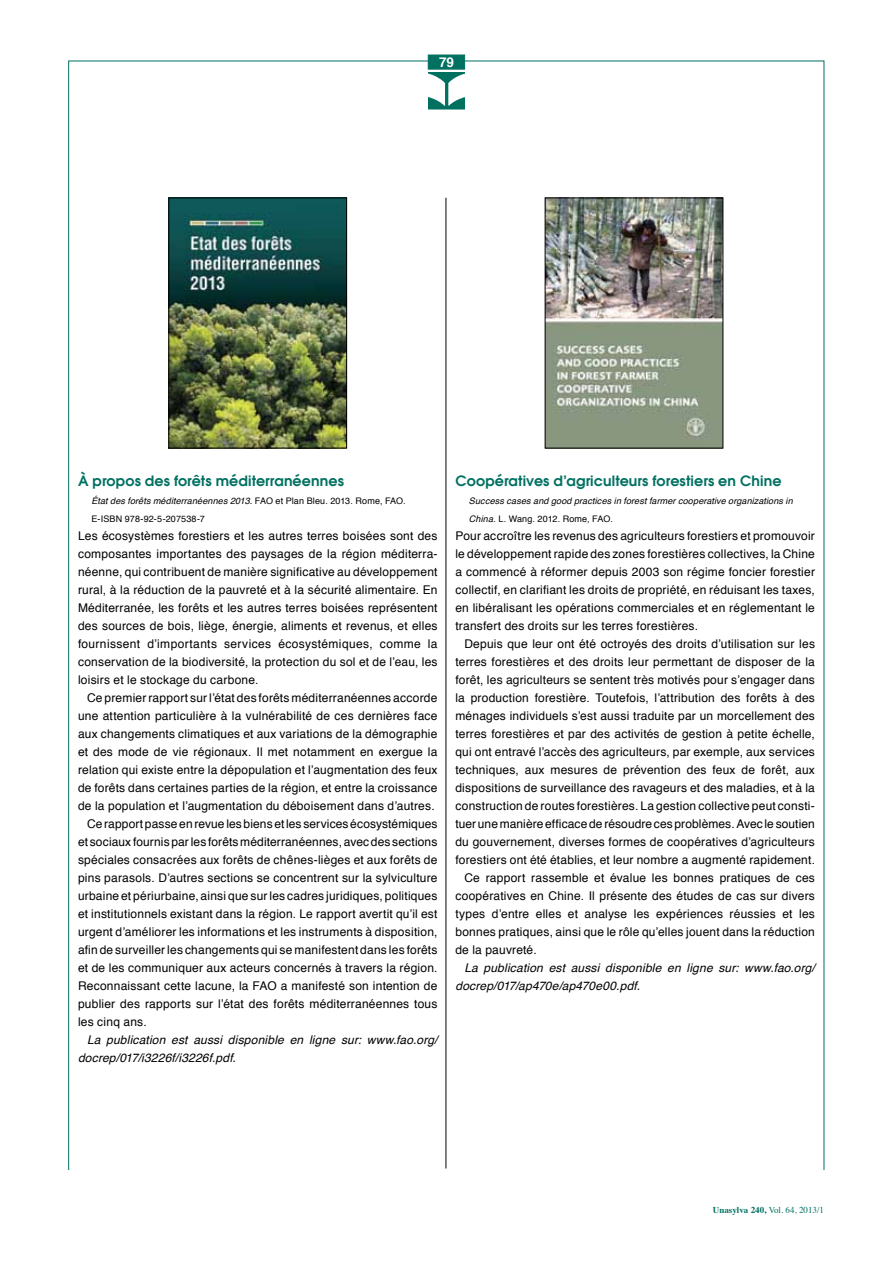
<style>
.page{position:relative;width:893px;height:1263px;background:#fff}
.page>*{position:absolute;margin:0;border:0;box-sizing:border-box;transform-origin:0 0}
.t1{font:600 14.25px "Avant Garde";letter-spacing:.005em;color:#007161}
.t2{font:700 13.5px "Helvetica";color:#fff}
.t3{font:12px/18px "Helvetica";letter-spacing:.015em;color:#000;text-align:justify}
.t4{font:italic 12px/18px "Helvetica";letter-spacing:.015em;color:#000}
.t5{font:italic 9px/18px "Helvetica";letter-spacing:.015em;color:#000}
.t6{font:9px/18px "Helvetica";letter-spacing:.015em;color:#000}
.t7{font:9px "Times";color:#007161}
.s1{font-style:italic}
.s2{font-style:normal}
.s3{font-weight:700}
</style>
<div class="page">
<div style="left:68px;top:61px;width:756px;height:1116px;background:#fff;border:1px solid #007161"></div>
<hr style="left:446px;top:198px;width:1px;height:970px;background:#000">
<div style="left:58px;top:1170px;width:779px;height:32px;background:#fff"></div>
<div style="left:428px;top:55px;width:37px;height:14px;background:#007161;border:1px solid #007161"></div>
<img style="left:428px;top:72px;width:37px;height:37px">
<img style="left:170px;top:200px;width:175px;height:246px">
<div style="left:168px;top:198px;width:179px;height:250px;border:1px solid #000"></div>
<img style="left:547px;top:200px;width:174px;height:246px">
<div style="left:545px;top:198px;width:178px;height:250px;border:1px solid #000"></div>
<p class="t2" style="left:439px;top:51px;width:17px">79</p>
<p class="t1" style="left:78px;top:471px;width:267px">À propos des forêts méditerranéennes</p>
<p class="t6" style="left:92px;top:492px;width:316px"><span class="s1">État des forêts méditerranéennes 2013.</span> FAO et Plan Bleu. 2013. Rome, FAO.<br>E-ISBN 978-92-5-207538-7</p>
<p class="t3" style="left:78px;top:527px;width:361px">Les écosystèmes forestiers et les autres terres boisées sont des composantes importantes des paysages de la région méditerra&shy;néenne, qui contribuent de manière significative au développement rural, à la réduction de la pauvreté et à la sécurité alimentaire. En Méditerranée, les forêts et les autres terres boisées représentent des sources de bois, liège, énergie, aliments et revenus, et elles fournissent d’importants services écosystémiques, comme la conservation de la biodiversité, la protection du sol et de l’eau, les loisirs et le stockage du carbone.</p>
<p class="t3" style="left:87px;top:689px;width:352px">Ce premier rapport sur l’état des forêts méditerranéennes accorde</p>
<p class="t3" style="left:78px;top:707px;width:361px">une attention particulière à la vulnérabilité de ces dernières face</p>
<p class="t3" style="left:78px;top:725px;width:361px">aux changements climatiques et aux variations de la démographie</p>
<p class="t3" style="left:78px;top:743px;width:361px">et des mode de vie régionaux. Il met notamment en exergue la</p>
<p class="t3" style="left:78px;top:761px;width:361px">relation qui existe entre la dépopulation et l’augmentation des feux</p>
<p class="t3" style="left:78px;top:779px;width:361px">de forêts dans certaines parties de la région, et entre la croissance</p>
<p class="t3" style="left:78px;top:797px;width:358px">de la population et l’augmentation du déboisement dans d’autres.</p>
<p class="t3" style="left:87px;top:815px;width:352px">Ce rapport passe en revue les biens et les services écosystémiques</p>
<p class="t3" style="left:78px;top:833px;width:361px">et sociaux fournis par les forêts méditerranéennes, avec des sections</p>
<p class="t3" style="left:78px;top:851px;width:361px">spéciales consacrées aux forêts de chênes-lièges et aux forêts de</p>
<p class="t3" style="left:78px;top:869px;width:361px">pins parasols. D’autres sections se concentrent sur la sylviculture</p>
<p class="t3" style="left:78px;top:887px;width:361px">urbaine et périurbaine, ainsi que sur les cadres juridiques, politiques</p>
<p class="t3" style="left:78px;top:905px;width:361px">et institutionnels existant dans la région. Le rapport avertit qu’il est</p>
<p class="t3" style="left:78px;top:923px;width:361px">urgent d’améliorer les informations et les instruments à disposition,</p>
<p class="t3" style="left:78px;top:941px;width:361px">afin de surveiller les changements qui se manifestent dans les forêts</p>
<p class="t3" style="left:78px;top:959px;width:361px">et de les communiquer aux acteurs concernés à travers la région.</p>
<p class="t3" style="left:78px;top:977px;width:361px">Reconnaissant cette lacune, la FAO a manifesté son intention de</p>
<p class="t3" style="left:78px;top:995px;width:361px">publier des rapports sur l’état des forêts méditerranéennes tous</p>
<p class="t3" style="left:78px;top:1013px;width:70px">les cinq ans.</p>
<p class="t4" style="left:78px;top:1031px;width:361px;text-indent:9px">La publication est aussi disponible en ligne sur: www.fao.org/ docrep/017/i3226f/i3226f.pdf.</p>
<p class="t1" style="left:455px;top:471px;width:328px">Coopératives d’agriculteurs forestiers en Chine</p>
<p class="t5" style="left:469px;top:492px;width:325px">Success cases and good practices in forest farmer cooperative organizations in<br>China<span class="s2">. L. Wang. 2012. Rome, FAO.</span></p>
<p class="t3" style="left:455px;top:527px;width:361px">Pour accroître les revenus des agriculteurs forestiers et promouvoir le développement rapide des zones forestières collectives, la Chine a commencé à réformer depuis 2003 son régime foncier forestier collectif, en clarifiant les droits de propriété, en réduisant les taxes, en libéralisant les opérations commerciales et en réglementant le transfert des droits sur les terres forestières.</p>
<p class="t3" style="left:464px;top:635px;width:352px">Depuis que leur ont été octroyés des droits d’utilisation sur les</p>
<p class="t3" style="left:455px;top:653px;width:361px">terres forestières et des droits leur permettant de disposer de la</p>
<p class="t3" style="left:455px;top:671px;width:361px">forêt, les agriculteurs se sentent très motivés pour s’engager dans</p>
<p class="t3" style="left:455px;top:689px;width:361px">la production forestière. Toutefois, l’attribution des forêts à des</p>
<p class="t3" style="left:455px;top:707px;width:361px">ménages individuels s’est aussi traduite par un morcellement des</p>
<p class="t3" style="left:455px;top:725px;width:361px">terres forestières et par des activités de gestion à petite échelle,</p>
<p class="t3" style="left:455px;top:743px;width:361px">qui ont entravé l’accès des agriculteurs, par exemple, aux services</p>
<p class="t3" style="left:455px;top:761px;width:361px">techniques, aux mesures de prévention des feux de forêt, aux</p>
<p class="t3" style="left:455px;top:779px;width:361px">dispositions de surveillance des ravageurs et des maladies, et à la</p>
<p class="t3" style="left:455px;top:797px;width:361px">construction de routes forestières. La gestion collective peut consti-</p>
<p class="t3" style="left:455px;top:815px;width:361px">tuer une manière efficace de résoudre ces problèmes. Avec le soutien</p>
<p class="t3" style="left:455px;top:833px;width:361px">du gouvernement, diverses formes de coopératives d’agriculteurs</p>
<p class="t3" style="left:455px;top:851px;width:361px">forestiers ont été établies, et leur nombre a augmenté rapidement.</p>
<p class="t3" style="left:464px;top:869px;width:352px">Ce rapport rassemble et évalue les bonnes pratiques de ces</p>
<p class="t3" style="left:455px;top:887px;width:361px">coopératives en Chine. Il présente des études de cas sur divers</p>
<p class="t3" style="left:455px;top:905px;width:361px">types d’entre elles et analyse les expériences réussies et les</p>
<p class="t3" style="left:455px;top:923px;width:361px">bonnes pratiques, ainsi que le rôle qu’elles jouent dans la réduction</p>
<p class="t3" style="left:455px;top:941px;width:83px">de la pauvreté.</p>
<p class="t4" style="left:455px;top:959px;width:361px;text-indent:9px">La publication est aussi disponible en ligne sur: www.fao.org/ docrep/017/ap470e/ap470e00.pdf.</p>
<p class="t7" style="left:713px;top:1201px;width:113px"><span class="s3">Unasylva 240,</span> Vol. 64, 2013/1</p>
</div>
